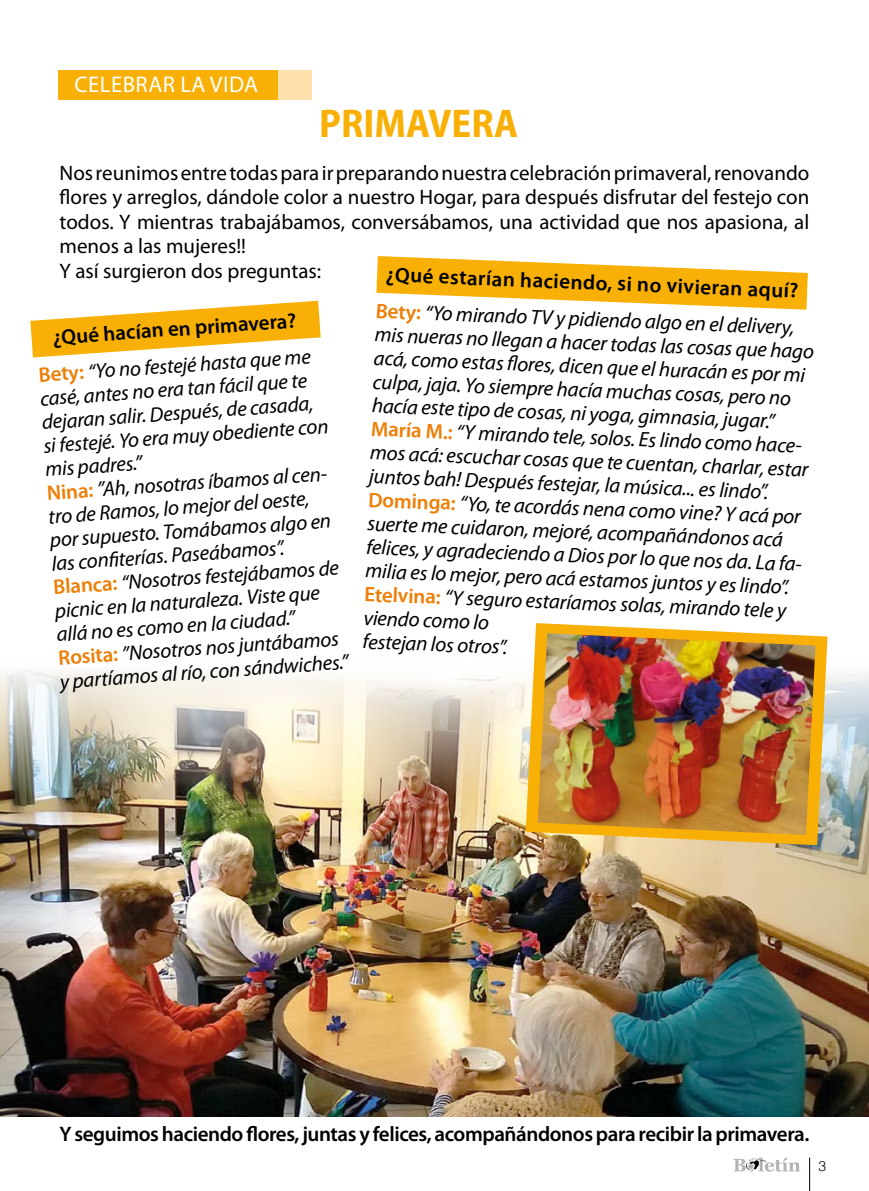
<style>
.page{position:relative;width:869px;height:1191px;background:#fff}
.page>*{position:absolute;margin:0;border:0;box-sizing:border-box;transform-origin:0 0}
.t1{font:700 semi-condensed 40.25px "Myriad Pro";color:#f8b006}
.t2{font:22.75px "Myriad Pro";letter-spacing:.02em;color:#fff}
.t3{font:italic 21px/23.6px "Myriad Pro";color:#000}
.t4{font:21px/24.5px "Myriad Pro";color:#000}
.t5{font:600 21px "Myriad Pro";letter-spacing:-.02em;color:#000}
.t6{font:300 14px "Helvetica";color:#000}
.s1{font-weight:600;font-style:normal;color:#ed7f06}
</style>
<div class="page">
<hr style="left:809px;top:1157px;width:1px;height:34px;background:#000">
<svg style="left:733px;top:1157px;width:66px;height:14px"></svg>
<img style="left:0;top:670px;width:868px;height:446px">
<div style="left:58px;top:70px;width:220px;height:30px;background:#f8b006"></div>
<div style="left:278px;top:70px;width:33px;height:30px;background:#fee0ad"></div>
<img style="left:525px;top:623px;width:302px;height:224px">
<img style="left:537px;top:633px;width:278px;height:202px">
<svg style="left:376px;top:256px;width:431px;height:54px"></svg>
<svg style="left:30px;top:301px;width:290px;height:56px"></svg>
<p class="t2" style="left:75px;top:70px;width:185px">CELEBRAR LA VIDA</p>
<h1 class="t1" style="left:319px;top:101px;width:200px">PRIMAVERA</h1>
<p class="t4" style="left:60px;top:160px;width:751px">Nos reunimos entre todas para ir preparando nuestra celebración primaveral, renovando flores y arreglos, dándole color a nuestro Hogar, para después disfrutar del festejo con todos. Y mientras trabajábamos, conversábamos, una actividad que nos apasiona, al menos a las mujeres!!<br>Y así surgieron dos preguntas:</p>
<p class="t3" style="left:374px;top:300px;width:442px;rotate:2deg"><span class="s1">Bety:</span> “Yo mirando TV y pidiendo algo en el delivery, mis nueras no llegan a hacer todas las cosas que hago acá, como estas fl ores, dicen que el huracán es por mi culpa, jaja. Yo siempre hacía muchas cosas, pero no hacía este tipo de cosas, ni yoga, gimnasia, jugar.” <span class="s1">María M.:</span> “Y mirando tele, solos. Es lindo como hace&shy;mos acá: escuchar cosas que te cuentan, charlar, estar juntos bah! Después festejar, la música... es lindo”.<br><span class="s1">Dominga:</span> “Yo, te acordás nena como vine? Y acá por suerte me cuidaron, mejoré, acompañándonos acá felices, y agradeciendo a Dios por lo que nos da. La fa&shy;milia es lo mejor, pero acá estamos juntos y es lindo”.<br><span class="s1">Etelvina:</span> “Y seguro estaríamos solas, mirando tele y viendo como lo<br>festejan los otros”.</p>
<p class="t5" style="left:386px;top:262px;width:414px;rotate:2deg">¿Qué estarían haciendo, si no vivieran aquí?</p>
<p class="t5" style="left:52px;top:324px;width:246px;rotate:-4deg">¿Qué hacían en primavera?</p>
<p class="t3" style="left:38px;top:364px;width:290px;rotate:-4deg"><span class="s1">Bety:</span> “Yo no festejé hasta que me casé, antes no era tan fácil que te dejaran salir. Después, de casada, si festejé. Yo era muy obediente con mis padres.”<br><span class="s1">Nina:</span> ”Ah, nosotras íbamos al cen&shy;tro de Ramos, lo mejor del oeste, por supuesto. Tomábamos algo en las confi terías. Paseábamos”.<br><span class="s1">Blanca:</span> “Nosotros festejábamos de picnic en la naturaleza. Viste que allá no es como en la ciudad.”<br><span class="s1">Rosita:</span> ”Nosotros nos juntábamos y partíamos al río, con sándwiches.”</p>
<p class="t5" style="left:60px;top:1120px;width:751px">Y seguimos haciendo flores, juntas y felices, acompañándonos para recibir la primavera.</p>
<p class="t6" style="left:818px;top:1157px;width:9px">3</p>
</div>
